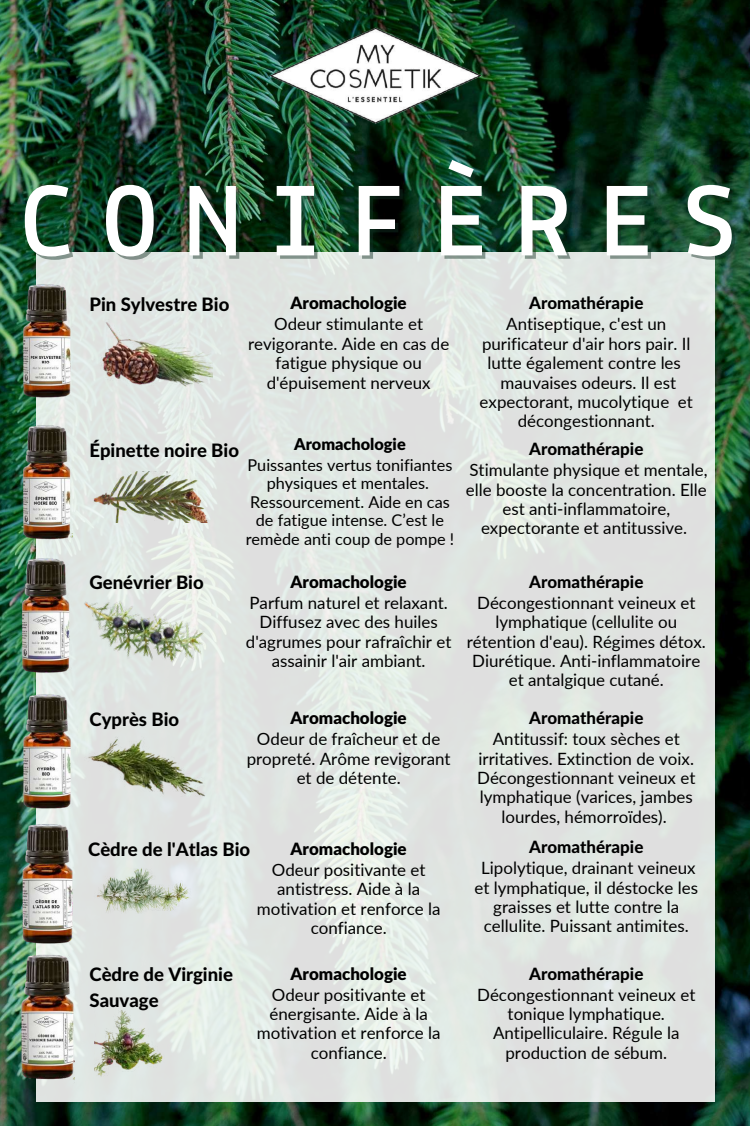
<style>
.page{position:relative;width:750px;height:1126px;background:#fff}
.page>*{position:absolute;margin:0;border:0;box-sizing:border-box;transform-origin:0 0}
.t1{font:700 105.9px "Lekton";letter-spacing:.28em;color:#fff}
.t2{font:800 18.5px/25.7px "Lato Latin";color:#000}
.t3{font:16.9px/19.4px "Lato";color:#000;text-align:center}
.t4{font:800 16.9px "Lato Latin";color:#000}
.t5{font:900 16.9px "Lato Latin";color:#000}
.t6{font:16.3px/18.6px "Lato";color:#000;text-align:center}
.t7{font:900 16.3px "Lato Latin";color:#000}
</style>
<div class="page">
<img style="left:0;top:0;width:750px;height:1125px">
<div style="left:37px;top:252px;width:678px;height:848px;background:linear-gradient(to right,#e2e8e4,#e0e4e1)"></div>
<img style="left:268px;top:25px;width:213px;height:99px">
<img style="left:17px;top:281px;width:55px;height:123px">
<img style="left:95px;top:316px;width:118px;height:74px">
<img style="left:22px;top:421px;width:50px;height:124px">
<img style="left:21px;top:554px;width:51px;height:125px">
<img style="left:65px;top:556px;width:156px;height:144px">
<img style="left:22px;top:690px;width:50px;height:125px">
<img style="left:78px;top:716px;width:130px;height:98px">
<img style="left:21px;top:816px;width:54px;height:131px">
<img style="left:89px;top:867px;width:109px;height:46px">
<img style="left:21px;top:949px;width:54px;height:137px">
<img style="left:95px;top:1004px;width:70px;height:72px">
<img style="left:89px;top:471px;width:124px;height:51px">
<h1 class="t1" style="left:21px;top:176px;width:717px">CONIFÈRES</h1>
<p class="t2" style="left:89px;top:292px;width:141px">Pin Sylvestre Bio</p>
<p class="t5" style="left:291px;top:296px;width:118px">Aromachologie</p>
<p class="t3" style="left:248px;top:314px;width:203px">Odeur stimulante et revigorante. Aide en cas de fatigue physique ou d'épuisement nerveux</p>
<p class="t2" style="left:89px;top:438px;width:151px">Épinette noire Bio</p>
<p class="t7" style="left:294px;top:437px;width:113px">Aromachologie</p>
<p class="t6" style="left:246px;top:455px;width:210px">Puissantes vertus tonifiantes physiques et mentales.<br>Ressourcement. Aide en cas de fatigue intense. C’est le remède anti coup de pompe !</p>
<p class="t2" style="left:89px;top:570px;width:116px">Genévrier Bio</p>
<p class="t5" style="left:291px;top:574px;width:118px">Aromachologie</p>
<p class="t3" style="left:246px;top:592px;width:207px">Parfum naturel et relaxant.<br>Diffusez avec des huiles d'agrumes pour rafraîchir et assainir l'air ambiant.</p>
<p class="t2" style="left:89px;top:707px;width:91px">Cyprès Bio</p>
<p class="t5" style="left:291px;top:710px;width:118px">Aromachologie</p>
<p class="t3" style="left:247px;top:728px;width:206px">Odeur de fraîcheur et de propreté. Arôme revigorant et de détente.</p>
<p class="t2" style="left:88px;top:837px;width:164px">Cèdre de l'Atlas Bio</p>
<p class="t5" style="left:291px;top:840px;width:118px">Aromachologie</p>
<p class="t3" style="left:257px;top:859px;width:185px">Odeur positivante et antistress. Aide à la motivation et renforce la confiance.</p>
<p class="t2" style="left:89px;top:962px;width:145px">Cèdre de Virginie<br>Sauvage</p>
<p class="t5" style="left:291px;top:965px;width:118px">Aromachologie</p>
<p class="t3" style="left:257px;top:984px;width:185px">Odeur positivante et énergisante. Aide à la motivation et renforce la confiance.</p>
<p class="t4" style="left:529px;top:296px;width:116px">Aromathérapie</p>
<p class="t3" style="left:480px;top:314px;width:215px">Antiseptique, c'est un purificateur d'air hors pair. Il lutte également contre les mauvaises odeurs. Il est expectorant, mucolytique et décongestionnant.</p>
<p class="t4" style="left:529px;top:441px;width:116px">Aromathérapie</p>
<p class="t3" style="left:466px;top:460px;width:243px">Stimulante physique et mentale, elle booste la concentration. Elle est anti-inflammatoire, expectorante et antitussive.</p>
<p class="t4" style="left:529px;top:574px;width:116px">Aromathérapie</p>
<p class="t3" style="left:467px;top:592px;width:241px">Décongestionnant veineux et lymphatique (cellulite ou rétention d'eau). Régimes détox.<br>Diurétique. Anti-inflammatoire et antalgique cutané.</p>
<p class="t4" style="left:529px;top:710px;width:116px">Aromathérapie</p>
<p class="t3" style="left:477px;top:728px;width:220px">Antitussif: toux sèches et irritatives. Extinction de voix.<br>Décongestionnant veineux et lymphatique (varices, jambes lourdes, hémorroïdes).</p>
<p class="t4" style="left:529px;top:839px;width:116px">Aromathérapie</p>
<p class="t3" style="left:475px;top:857px;width:225px">Lipolytique, drainant veineux et lymphatique, il déstocke les graisses et lutte contre la cellulite. Puissant antimites.</p>
<p class="t4" style="left:529px;top:965px;width:116px">Aromathérapie</p>
<p class="t3" style="left:477px;top:984px;width:220px">Décongestionnant veineux et tonique lymphatique.<br>Antipelliculaire. Régule la production de sébum.</p>
</div>
